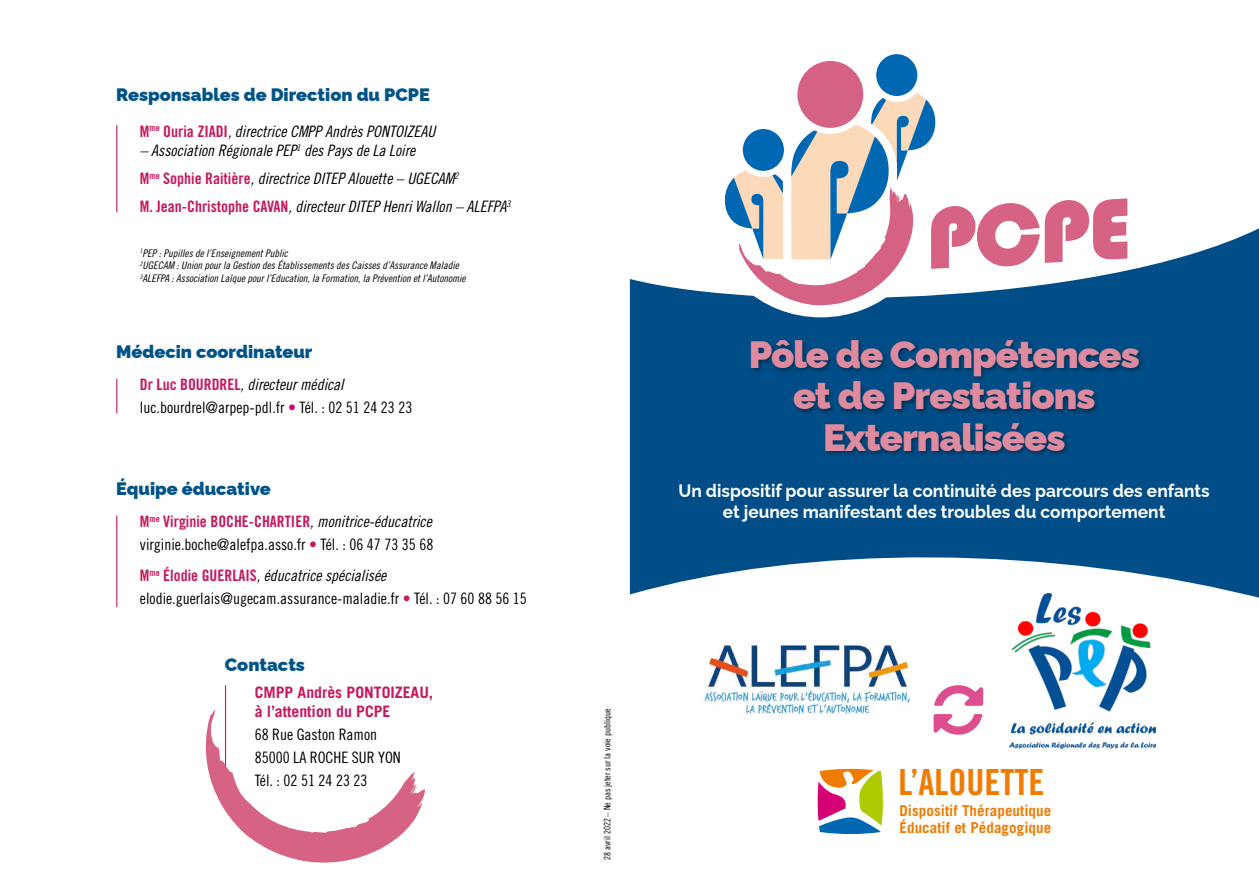
<style>
.page{position:relative;width:1259px;height:893px;background:#fff}
.page>*{position:absolute;margin:0;border:0;box-sizing:border-box;transform-origin:0 0}
.t1{font:90px "Bauhaus 93";color:#d66383}
.t2{font:900 37.95px/41.5px "Raleway";letter-spacing:-.025em;color:#df8b9f;text-align:center}
.t3{font:36px "Trade Gothic LT Std Bd Cn 20";color:#ef7b00}
.t4{font:700 18px/21.6px "Raleway";color:#fff;text-align:center;scale:.96 1}
.t5{font:900 18px "Raleway";color:#005388}
.t6{font:15.75px/28px "Trade Gothic LT Std Cn 18 Obl";color:#000}
.t7{font:15.75px/23.1px "Trade Gothic LT Std Cn 18";color:#000}
.t8{font:15.75px "Trade Gothic LT Std Bd Cn 20";color:#c7175d}
.t9{font:700 15.75px/18.9px "Trade Gothic LT Std";color:#c7175d}
.t10{font:700 15px/17.2px "Trade Gothic LT Std";letter-spacing:.005em;color:#ef7b00}
.t11{font:10.5px/12.6px "Trade Gothic LT Std Cn 18 Obl";color:#000}
.t12{font:9px "Trade Gothic LT Std Cn 18";color:#000}
.s1{font-family:"Trade Gothic LT Std Bd Cn 20";color:#c7175d}
.s2{color:#d60075}
.s3{font-family:"Trade Gothic LT Std Cn 18 Obl";color:#000}
.s4{color:#c7175d}
</style>
<div class="page">
<svg style="left:630px;top:228px;width:629px;height:370px;fill:#004d87"></svg>
<svg style="left:717px;top:228px;width:226px;height:85px;fill:#004d87"></svg>
<div style="left:873px;top:51px;width:47px;height:48px;background:#0068b3;border-radius:50%"></div>
<div style="left:870px;top:48px;width:53px;height:54px;border:6px solid #fff;border-radius:50%"></div>
<div style="left:794px;top:58px;width:72px;height:73px;background:#d56282;border-radius:50%"></div>
<div style="left:791px;top:55px;width:78px;height:79px;border:6px solid #fff;border-radius:50%"></div>
<svg style="left:717px;top:91px;width:224px;height:214px"></svg>
<img style="left:1009px;top:594px;width:146px;height:155px">
<img style="left:703px;top:643px;width:207px;height:73px">
<svg style="left:817px;top:769px;width:66px;height:65px"></svg>
<hr style="left:225px;top:685px;width:1px;height:101px;background:#c7175d">
<hr style="left:116px;top:516px;width:1px;height:91px;background:#c7175d">
<hr style="left:116px;top:379px;width:1px;height:34px;background:#c7175d">
<hr style="left:116px;top:125px;width:1px;height:87px;background:#c7175d">
<svg style="left:934px;top:685px;width:49px;height:21px"></svg>
<svg style="left:933px;top:714px;width:49px;height:21px"></svg>
<div style="left:749px;top:338px;width:396px;height:120px;background:#000;opacity:.39"></div>
<svg style="left:206px;top:710px;width:219px;height:153px"></svg>
<p class="t5" style="left:116px;top:80px;width:315px">Responsables de Direction du PCPE</p>
<p class="t6" style="left:140px;top:117px;width:297px"><span class="s1">M</span><sup>me</sup> <span class="s1">Ouria ZIADI</span>, directrice CMPP Andrès PONTOIZEAU</p>
<p class="t6" style="left:140px;top:137px;width:372px">– Association Régionale PEP<sup>1</sup> des Pays de La Loire<br><span class="s1">M</span><sup>me</sup> <span class="s1">Sophie Raitière</span>, directrice DITEP Alouette – UGECAM<sup>2<br></sup><span class="s1">M. Jean-Christophe CAVAN</span>, directeur DITEP Henri Wallon – ALEFPA<sup>3</sup></p>
<p class="t11" style="left:140px;top:247px;width:327px"><sup>1</sup>PEP : Pupilles de l’Enseignement Public<br><sup>2</sup>UGECAM : Union pour la Gestion des Établissements des Caisses d’Assurance Maladie<br><sup>3</sup>ALEFPA : Association Laïque pour l’Education, la Formation, la Prévention et l’Autonomie</p>
<p class="t5" style="left:116px;top:337px;width:198px">Médecin coordinateur</p>
<p class="t6" style="left:140px;top:371px;width:205px"><span class="s1">Dr Luc BOURDREL</span>, directeur médical</p>
<p class="t7" style="left:140px;top:396px;width:274px">luc.bourdrel@arpep-pdl.fr <span class="s2">•</span> Tél. : 02 51 24 23 23</p>
<p class="t5" style="left:116px;top:475px;width:156px">Équipe éducative</p>
<p class="t8" style="left:140px;top:512px;width:293px">M<sup>me</sup> Virginie BOCHE-CHARTIER<span class="s3">, monitrice-éducatrice</span></p>
<p class="t7" style="left:140px;top:533px;width:295px">virginie.boche@alefpa.asso.fr <span class="s4">•</span> Tél. : 06 47 73 35 68</p>
<p class="t6" style="left:140px;top:562px;width:248px"><span class="s1">M</span><sup>me</sup> <span class="s1">Élodie GUERLAIS</span>, éducatrice spécialisée</p>
<p class="t7" style="left:140px;top:587px;width:388px">elodie.guerlais@ugecam.assurance-maladie.fr <span class="s4">•</span> Tél. : 07 60 88 56 15</p>
<p class="t5" style="left:225px;top:650px;width:81px">Contacts</p>
<p class="t9" style="left:255px;top:682px;width:180px">CMPP Andrès PONTOIZEAU, à l’attention du PCPE</p>
<p class="t7" style="left:255px;top:722px;width:148px">68 Rue Gaston Ramon<br>85000 LA ROCHE SUR YON<br>Tél. : 02 51 24 23 23</p>
<h1 class="t1" style="left:922px;top:188px;width:207px;rotate:-3deg">PCPE</h1>
<h2 class="t2" style="left:748px;top:329px;width:392px">Pôle de Compétences et de Prestations<br>Externalisées</h2>
<p class="t4" style="left:678px;top:477px;width:554px">Un dispositif pour assurer la continuité des parcours des enfants et jeunes manifestant des troubles du comportement</p>
<p class="t12" style="left:602px;top:860px;width:153px;rotate:-90deg">28 avril 2022 – Ne pas jeter sur la voie publique</p>
<h3 class="t3" style="left:898px;top:761px;width:147px">L’ALOUETTE</h3>
<p class="t10" style="left:899px;top:801px;width:153px">Dispositif Thérapeutique<br>Éducatif et Pédagogique</p>
</div>
